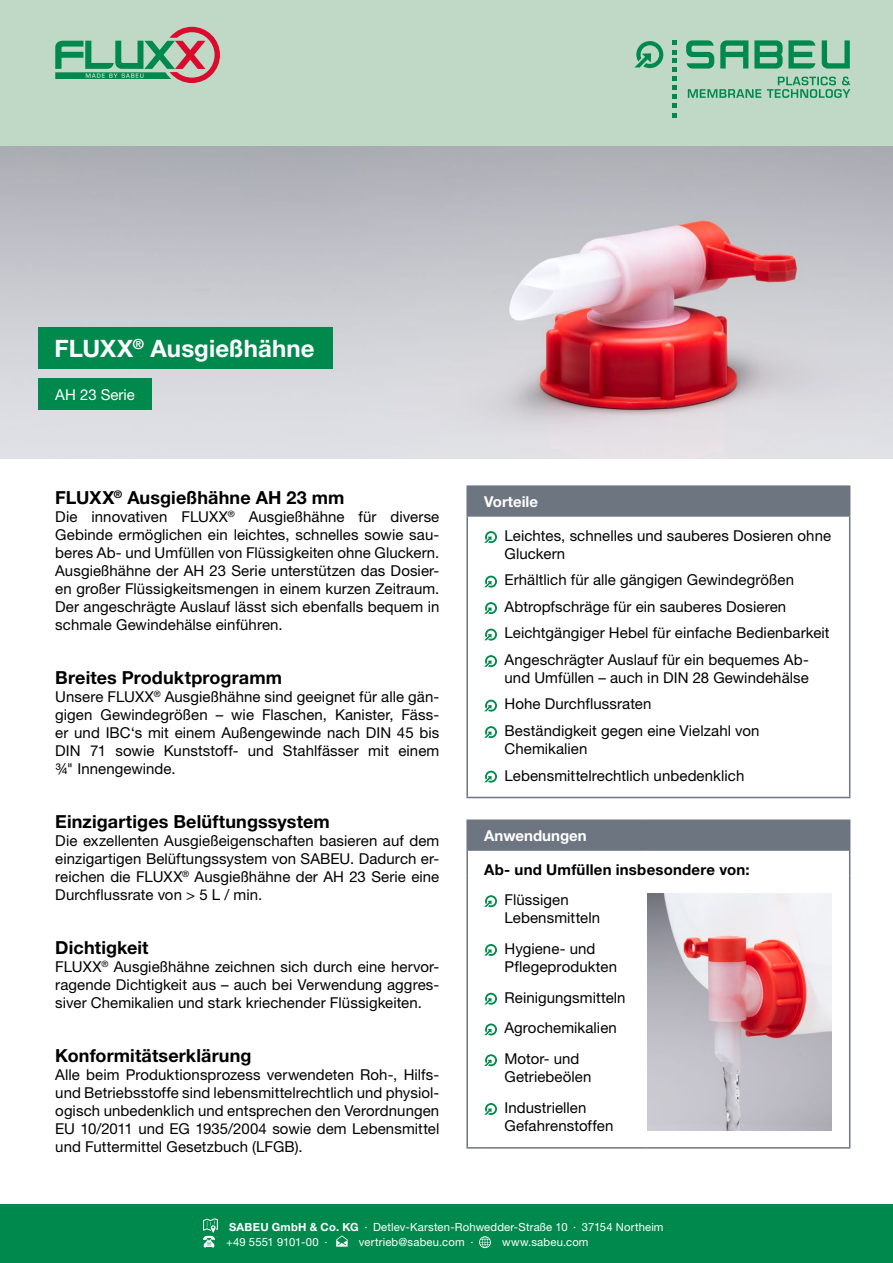
<style>
.page{position:relative;width:893px;height:1263px;background:#fff}
.page>*{position:absolute;margin:0;border:0;box-sizing:border-box;transform-origin:0 0}
.t1{font:700 24px "Helvetica Neue";letter-spacing:.005em;color:#fff}
.t2{font:700 18px "Helvetica Neue";letter-spacing:.005em;color:#000}
.t3{font:15px/18px "Helvetica Neue";letter-spacing:.005em;color:#000}
.t4{font:700 15px "Helvetica Neue";letter-spacing:.015em;color:#000}
.t5{font:700 15px "Helvetica Neue";color:#fff}
.t6{font:15px "Helvetica Neue";color:#fff}
.t7{font:11.25px/15px "Helvetica Neue";letter-spacing:.015em;color:#fff}
.s1{font-weight:700}
</style>
<div class="page">
<div style="left:0;top:1204px;width:893px;height:59px;background:#00894d"></div>
<svg style="left:203px;top:1218px;width:15px;height:30px"></svg>
<svg style="left:336px;top:1235px;width:12px;height:12px"></svg>
<svg style="left:479px;top:1236px;width:12px;height:12px"></svg>
<div style="left:0;top:0;width:893px;height:146px;background:#c0d9c6"></div>
<svg style="left:634px;top:41px;width:29px;height:27px"></svg>
<svg style="left:688px;top:77px;width:162px;height:21px"></svg>
<svg style="left:673px;top:41px;width:4px;height:76px"></svg>
<svg style="left:686px;top:40px;width:28px;height:29px"></svg>
<svg style="left:822px;top:40px;width:28px;height:29px"></svg>
<svg style="left:754px;top:40px;width:61px;height:29px"></svg>
<svg style="left:720px;top:40px;width:28px;height:29px"></svg>
<svg style="left:55px;top:27px;width:165px;height:56px"></svg>
<img style="left:0;top:146px;width:893px;height:313px">
<div style="left:38px;top:327px;width:294px;height:42px;background:#00894d"></div>
<div style="left:38px;top:378px;width:114px;height:31px;background:#00894d"></div>
<div style="left:467px;top:486px;width:383px;height:30px;background:#6d7581"></div>
<hr style="left:466px;top:485px;width:384px;height:2px;background:#6d7581">
<hr style="left:466px;top:487px;width:2px;height:28px;background:#6d7581">
<hr style="left:466px;top:517px;width:2px;height:280px;background:#6d7581">
<hr style="left:849px;top:517px;width:1px;height:280px;background:#6d7581">
<hr style="left:466px;top:797px;width:384px;height:1px;background:#6d7581">
<hr style="left:466px;top:515px;width:384px;height:2px;background:#6d7581">
<svg style="left:484px;top:531px;width:13px;height:12px"></svg>
<svg style="left:484px;top:576px;width:13px;height:12px"></svg>
<svg style="left:484px;top:602px;width:13px;height:12px"></svg>
<svg style="left:484px;top:629px;width:13px;height:12px"></svg>
<svg style="left:484px;top:655px;width:13px;height:12px"></svg>
<svg style="left:484px;top:700px;width:13px;height:12px"></svg>
<svg style="left:484px;top:726px;width:13px;height:12px"></svg>
<svg style="left:484px;top:771px;width:13px;height:12px"></svg>
<div style="left:467px;top:820px;width:383px;height:30px;background:#6d7581"></div>
<hr style="left:466px;top:819px;width:181px;height:2px;background:#6d7581">
<hr style="left:466px;top:821px;width:2px;height:28px;background:#6d7581">
<hr style="left:647px;top:819px;width:203px;height:2px;background:#6d7581">
<hr style="left:466px;top:851px;width:2px;height:25px;background:#6d7581">
<svg style="left:849px;top:851px;width:1px;height:25px"></svg>
<hr style="left:466px;top:876px;width:2px;height:271px;background:#6d7581">
<hr style="left:849px;top:876px;width:1px;height:271px;background:#6d7581">
<hr style="left:466px;top:1147px;width:181px;height:1px;background:#6d7581">
<hr style="left:647px;top:1147px;width:203px;height:1px;background:#6d7581">
<hr style="left:466px;top:849px;width:181px;height:2px;background:#6d7581">
<hr style="left:647px;top:849px;width:203px;height:2px;background:#6d7581">
<svg style="left:484px;top:895px;width:13px;height:12px"></svg>
<svg style="left:484px;top:944px;width:13px;height:12px"></svg>
<svg style="left:484px;top:993px;width:13px;height:12px"></svg>
<svg style="left:484px;top:1023px;width:13px;height:12px"></svg>
<svg style="left:484px;top:1054px;width:13px;height:12px"></svg>
<svg style="left:484px;top:1103px;width:13px;height:12px"></svg>
<img style="left:647px;top:893px;width:185px;height:237px">
<h1 class="t1" style="left:55px;top:333px;width:262px">FLUXX<sup>®</sup> Ausgießhähne</h1>
<p class="t6" style="left:55px;top:385px;width:81px">AH 23 Serie</p>
<p class="t2" style="left:55px;top:486px;width:291px">FLUXX<sup>®</sup> Ausgießhähne AH 23 mm</p>
<p class="t3" style="left:55px;top:507px;width:386px;text-align:justify">Die innovativen FLUXX<sup>®</sup> Ausgießhähne für diverse Gebinde ermöglichen ein leichtes, schnelles sowie sau&shy;beres Ab- und Umfüllen von Flüssigkeiten ohne Gluckern.<br>Ausgießhähne der AH 23 Serie unterstützen das Dosier&shy;en großer Flüssigkeitsmengen in einem kurzen Zeitraum.<br>Der angeschrägte Auslauf lässt sich ebenfalls bequem in schmale Gewindehälse einführen.</p>
<p class="t2" style="left:55px;top:666px;width:228px">Breites Produktprogramm</p>
<p class="t3" style="left:55px;top:687px;width:386px;text-align:justify">Unsere FLUXX<sup>®</sup> Ausgießhähne sind geeignet für alle gän&shy;gigen Gewindegrößen – wie Flaschen, Kanister, Fäss&shy;er und IBC‘s mit einem Außengewinde nach DIN 45 bis DIN 71 sowie Kunststoff- und Stahlfässer mit einem ¾" Innengewinde.</p>
<p class="t2" style="left:55px;top:810px;width:276px">Einzigartiges Belüftungssystem</p>
<p class="t3" style="left:55px;top:831px;width:386px;text-align:justify">Die exzellenten Ausgießeigenschaften basieren auf dem einzigartigen Belüftungssystem von SABEU. Dadurch er&shy;reichen die FLUXX<sup>®</sup> Ausgießhähne der AH 23 Serie eine Durchflussrate von &gt; 5 L / min.</p>
<p class="t2" style="left:55px;top:936px;width:95px">Dichtigkeit</p>
<p class="t3" style="left:55px;top:957px;width:386px;text-align:justify">FLUXX<sup>®</sup> Ausgießhähne zeichnen sich durch eine hervor&shy;ragende Dichtigkeit aus – auch bei Verwendung aggres&shy;siver Chemikalien und stark kriechender Flüssigkeiten.</p>
<p class="t2" style="left:55px;top:1044px;width:198px">Konformitätserklärung</p>
<p class="t3" style="left:55px;top:1065px;width:386px;text-align:justify">Alle beim Produktionsprozess verwendeten Roh-, Hilfs&shy;und Betriebsstoffe sind lebensmittelrechtlich und physiol&shy;ogisch unbedenklich und entsprechen den Verordnungen EU 10/2011 und EG 1935/2004 sowie dem Lebensmittel und Futtermittel Gesetzbuch (LFGB).</p>
<p class="t5" style="left:484px;top:492px;width:55px">Vorteile</p>
<p class="t3" style="left:504px;top:526px;width:328px">Leichtes, schnelles und sauberes Dosieren ohne<br>Gluckern</p>
<p class="t3" style="left:504px;top:567px;width:327px;line-height:26.5px">Erhältlich für alle gängigen Gewindegrößen Abtropfschräge für ein sauberes Dosieren Leichtgängiger Hebel für einfache Bedienbarkeit Angeschrägter Auslauf für ein bequemes Ab-</p>
<p class="t3" style="left:504px;top:664px;width:306px;line-height:26.5px">und Umfüllen – auch in DIN 28 Gewindehälse<br>Hohe Durchflussraten<br>Beständigkeit gegen eine Vielzahl von</p>
<p class="t3" style="left:504px;top:735px;width:241px;line-height:26.5px">Chemikalien<br>Lebensmittelrechtlich unbedenklich</p>
<p class="t5" style="left:484px;top:827px;width:104px">Anwendungen</p>
<p class="t4" style="left:484px;top:860px;width:267px">Ab- und Umfüllen insbesondere von:</p>
<p class="t3" style="left:504px;top:890px;width:97px">Flüssigen<br>Lebensmitteln</p>
<p class="t3" style="left:504px;top:939px;width:114px">Hygiene- und<br>Pflegeprodukten</p>
<p class="t3" style="left:504px;top:982px;width:123px;line-height:30.8px">Reinigungsmitteln<br>Agrochemikalien<br>Motor- und</p>
<p class="t3" style="left:504px;top:1061px;width:89px;line-height:30.8px">Getriebeölen<br>Industriellen</p>
<p class="t3" style="left:504px;top:1116px;width:110px">Gefahrenstoffen</p>
<p class="t7" style="left:226px;top:1219px;width:439px"><span class="s1">SABEU GmbH &amp; Co. KG</span> · Detlev-Karsten-Rohwedder-Straße 10 · 37154 Northeim +49 5551 9101-00 ·</p>
<p class="t7" style="left:359px;top:1234px;width:116px">vertrieb@sabeu.com ·</p>
<p class="t7" style="left:502px;top:1234px;width:88px">www.sabeu.com</p>
</div>
